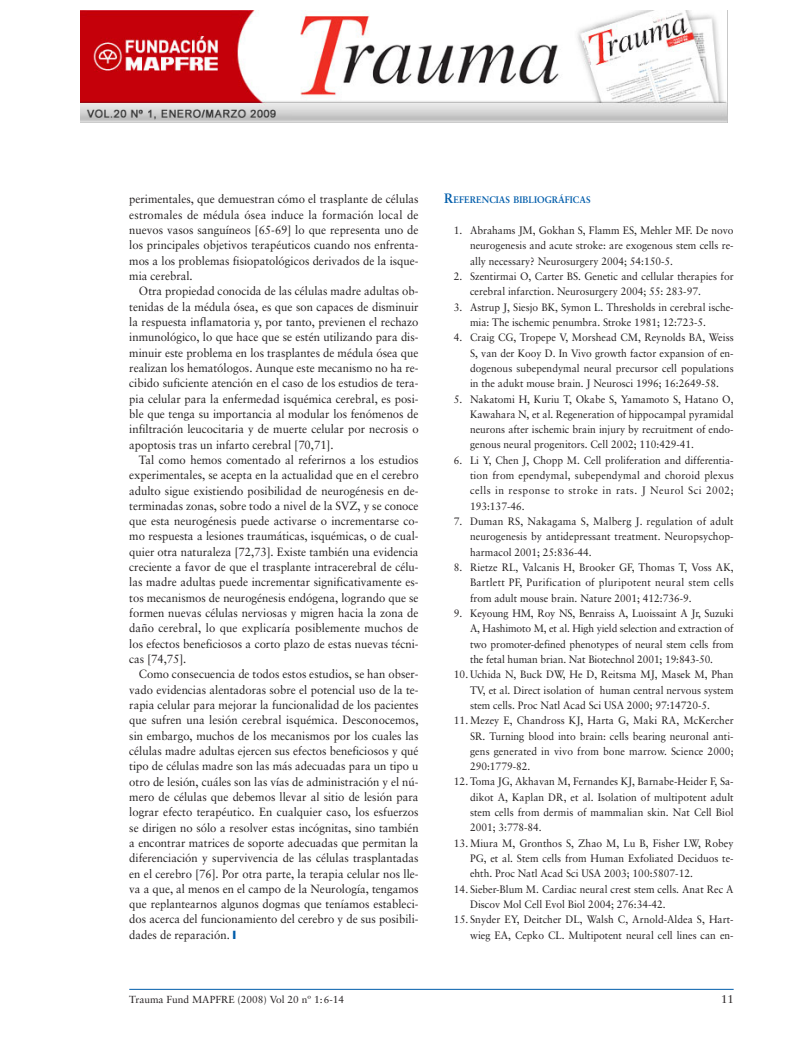
<style>
.page{position:relative;width:808px;height:1053px;background:#fff}
.page>*{position:absolute;margin:0;border:0;box-sizing:border-box;transform-origin:0 0}
.t1{font:11.88px/15.2px "Sabon";color:#231f20;text-align:justify;scale:.95 1}
.t2{font:11.38px "Sabon";color:#231f20}
.t3{font:10.75px/15.2px "Sabon";color:#231f20;text-align:justify;scale:.95 1}
.t4{font:10.25px "Sabon";color:#231f20}
.t5{font:700 9.5px "Sabon";color:#015dab;scale:.95 1}
.s1{color:#015dab}
.s2{font-size:13.62px}
.s3{font-size:9.62px}
</style>
<div class="page">
<hr style="left:129px;top:988px;width:605px;height:1px;background:#015dab">
<img style="left:81px;top:10px;width:646px;height:112px">
<p class="t1" style="left:129px;top:193px;width:306px">perimentales, que demuestran cómo el trasplante de células estromales de médula ósea induce la formación local de nuevos vasos sanguíneos [65-69] lo que representa uno de los principales objetivos terapéuticos cuando nos enfrenta&shy;mos a los problemas fisiopatológicos derivados de la isque&shy;mia cerebral.</p>
<p class="t1" style="left:129px;top:284px;width:306px;text-indent:10px">Otra propiedad conocida de las células madre adultas ob&shy;tenidas de la médula ósea, es que son capaces de disminuir la respuesta inflamatoria y, por tanto, previenen el rechazo inmunológico, lo que hace que se estén utilizando para dis&shy;minuir este problema en los trasplantes de médula ósea que realizan los hematólogos. Aunque este mecanismo no ha re&shy;cibido suficiente atención en el caso de los estudios de tera&shy;pia celular para la enfermedad isquémica cerebral, es posi&shy;ble que tenga su importancia al modular los fenómenos de infiltración leucocitaria y de muerte celular por necrosis o apoptosis tras un infarto cerebral [70,71].</p>
<p class="t1" style="left:129px;top:453px;width:306px;text-indent:10px">Tal como hemos comentado al referirnos a los estudios experimentales, se acepta en la actualidad que en el cerebro adulto sigue existiendo posibilidad de neurogénesis en de&shy;terminadas zonas, sobre todo a nivel de la SVZ, y se conoce que esta neurogénesis puede activarse o incrementarse co&shy;mo respuesta a lesiones traumáticas, isquémicas, o de cual&shy;quier otra naturaleza [72,73]. Existe también una evidencia creciente a favor de que el trasplante intracerebral de célu&shy;las madre adultas puede incrementar significativamente es&shy;tos mecanismos de neurogénesis endógena, logrando que se formen nuevas células nerviosas y migren hacia la zona de daño cerebral, lo que explicaría posiblemente muchos de los efectos beneficiosos a corto plazo de estas nuevas técni&shy;cas [74,75].</p>
<p class="t1" style="left:129px;top:667px;width:306px;text-indent:10px">Como consecuencia de todos estos estudios, se han obser&shy;vado evidencias alentadoras sobre el potencial uso de la te&shy;rapia celular para mejorar la funcionalidad de los pacientes que sufren una lesión cerebral isquémica. Desconocemos, sin embargo, muchos de los mecanismos por los cuales las células madre adultas ejercen sus efectos beneficiosos y qué tipo de células madre son las más adecuadas para un tipo u otro de lesión, cuáles son las vías de administración y el nú&shy;mero de células que debemos llevar al sitio de lesión para lograr efecto terapéutico. En cualquier caso, los esfuerzos se dirigen no sólo a resolver estas incógnitas, sino también a encontrar matrices de soporte adecuadas que permitan la diferenciación y supervivencia de las células trasplantadas en el cerebro [76]. Por otra parte, la terapia celular nos lle&shy;va a que, al menos en el campo de la Neurología, tengamos que replantearnos algunos dogmas que teníamos estableci&shy;dos acerca del funcionamiento del cerebro y de sus posibili&shy;dades de reparación. <span class="s1">❙</span></p>
<p class="t5" style="left:444px;top:196px;width:155px"><span class="s2">R</span>EFERENCIAS BIBLIOGR<span class="s3">Á</span>FICAS</p>
<p class="t3" style="left:470px;top:223px;width:279px;text-indent:-16px">1. Abrahams JM, Gokhan S, Flamm ES, Mehler MF. De novo neurogenesis and acute stroke: are exogenous stem cells re&shy;ally necessary? Neurosurgery 2004; 54:150-5.</p>
<p class="t3" style="left:470px;top:269px;width:279px;text-indent:-16px">2. Szentirmai O, Carter BS. Genetic and cellular therapies for cerebral infarction. Neurosurgery 2004; 55: 283-97.</p>
<p class="t3" style="left:470px;top:300px;width:279px;text-indent:-16px">3. Astrup J, Siesjo BK, Symon L. Thresholds in cerebral ische&shy;mia: The ischemic penumbra. Stroke 1981; 12:723-5.</p>
<p class="t3" style="left:470px;top:331px;width:279px;text-indent:-16px">4. Craig CG, Tropepe V, Morshead CM, Reynolds BA, Weiss S, van der Kooy D. In Vivo growth factor expansion of en&shy;dogenous subependymal neural precursor cell populations in the adukt mouse brain. J Neurosci 1996; 16:2649-58.</p>
<p class="t3" style="left:470px;top:392px;width:279px;text-indent:-16px">5. Nakatomi H, Kuriu T, Okabe S, Yamamoto S, Hatano O, Kawahara N, et al. Regeneration of hippocampal pyramidal neurons after ischemic brain injury by recruitment of endo&shy;genous neural progenitors. Cell 2002; 110:429-41.</p>
<p class="t3" style="left:470px;top:453px;width:279px;text-indent:-16px">6. Li Y, Chen J, Chopp M. Cell proliferation and differentia&shy;tion from ependymal, subependymal and choroid plexus cells in response to stroke in rats. J Neurol Sci 2002; 193:137-46.</p>
<p class="t3" style="left:470px;top:514px;width:279px;text-indent:-16px">7. Duman RS, Nakagama S, Malberg J. regulation of adult neurogenesis by antidepressant treatment. Neuropsychop&shy;harmacol 2001; 25:836-44.</p>
<p class="t3" style="left:470px;top:560px;width:279px;text-indent:-16px">8. Rietze RL, Valcanis H, Brooker GF, Thomas T, Voss AK, Bartlett PF, Purification of pluripotent neural stem cells from adult mouse brain. Nature 2001; 412:736-9.</p>
<p class="t3" style="left:470px;top:606px;width:279px;text-indent:-16px">9. Keyoung HM, Roy NS, Benraiss A, Luoissaint A Jr, Suzuki A, Hashimoto M, et al. High yield selection and extraction of two promoter-defined phenotypes of neural stem cells from the fetal human brian. Nat Biotechnol 2001; 19:843-50.</p>
<p class="t3" style="left:470px;top:667px;width:279px;text-indent:-16px">10. Uchida N, Buck DW, He D, Reitsma MJ, Masek M, Phan TV, et al. Direct isolation of human central nervous system stem cells. Proc Natl Acad Sci USA 2000; 97:14720-5.</p>
<p class="t3" style="left:470px;top:713px;width:279px;text-indent:-16px">11. Mezey E, Chandross KJ, Harta G, Maki RA, McKercher SR. Turning blood into brain: cells bearing neuronal anti&shy;gens generated in vivo from bone marrow. Science 2000; 290:1779-82.</p>
<p class="t3" style="left:470px;top:774px;width:279px;text-indent:-16px">12. Toma JG, Akhavan M, Fernandes KJ, Barnabe-Heider F, Sa&shy;dikot A, Kaplan DR, et al. Isolation of multipotent adult stem cells from dermis of mammalian skin. Nat Cell Biol 2001; 3:778-84.</p>
<p class="t3" style="left:470px;top:836px;width:279px;text-indent:-16px">13. Miura M, Gronthos S, Zhao M, Lu B, Fisher LW, Robey PG, et al. Stem cells from Human Exfoliated Deciduos te&shy;ehth. Proc Natl Acad Sci USA 2003; 100:5807-12.</p>
<p class="t3" style="left:470px;top:882px;width:279px;text-indent:-16px">14. Sieber-Blum M. Cardiac neural crest stem cells. Anat Rec A<br>Discov Mol Cell Evol Biol 2004; 276:34-42.</p>
<p class="t3" style="left:454px;top:912px;width:296px;text-align:right">15. Snyder EY, Deitcher DL, Walsh C, Arnold-Aldea S, Hart&shy;wieg EA, Cepko CL. Multipotent neural cell lines can en-</p>
<p class="t4" style="left:129px;top:995px;width:216px">Trauma Fund MAPFRE (2008) Vol 20 nº 1:6-14</p>
<p class="t2" style="left:721px;top:994px;width:14px">11</p>
</div>
